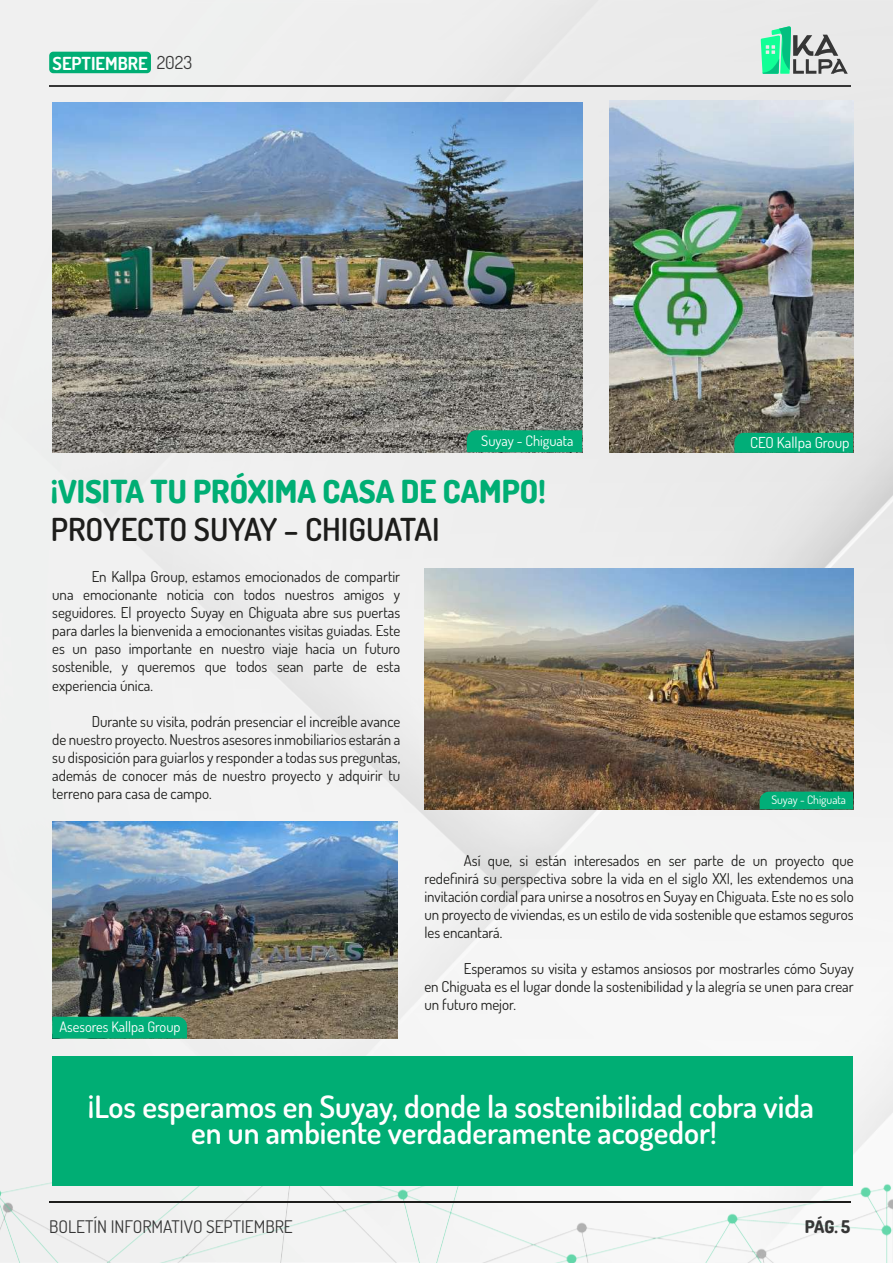
<style>
.page{position:relative;width:893px;height:1263px;background:#fff}
.page>*{position:absolute;margin:0;border:0;box-sizing:border-box;transform-origin:0 0}
.t1{font:800 31.65px "Dosis";color:#00ae74}
.t2{font:600 31.65px "Dosis";color:#1d1d1b}
.t3{font:600 30.9px/26px "Dosis";color:#fff;text-align:center}
.t4{font:700 18px "Dosis";color:#fff}
.t5{font:17.4px "Dosis";color:#363636}
.t6{font:800 17.4px "Dosis";color:#363636}
.t7{font:15.15px "Dosis";color:#fff}
.t8{font:15px/18px "Dosis";color:#1d1d1b;text-align:justify}
.t9{font:14.4px "Dosis";color:#fff}
.t10{font:11.7px "Dosis";color:#fff}
.s1{font-weight:400;color:#363636}
</style>
<div class="page">
<div style="left:1px;top:1px;width:892px;height:1138px;background:#f0f0f0"></div>
<img style="left:1px;top:1139px;width:892px;height:124px">
<hr style="left:49px;top:1201px;width:801px;height:2px;background:#1d1d1b">
<hr style="left:49px;top:85px;width:801px;height:1px;background:#363636">
<svg style="left:761px;top:26px;width:87px;height:48px;background:#8dc6af"></svg>
<div style="left:49px;top:52px;width:102px;height:21px;background:#00ae74;border-radius:4px"></div>
<img style="left:53px;top:103px;width:529px;height:349px">
<img style="left:609px;top:101px;width:244px;height:351px">
<div style="left:467px;top:430px;width:115px;height:22px;background:#01ae78"></div>
<div style="left:734px;top:433px;width:119px;height:20px;background:#01ae78"></div>
<img style="left:424px;top:569px;width:429px;height:240px">
<img style="left:52px;top:821px;width:345px;height:217px">
<div style="left:760px;top:792px;width:93px;height:17px;background:#01ae78"></div>
<div style="left:53px;top:1056px;width:800px;height:129px;background:#00ae74"></div>
<div style="left:52px;top:1017px;width:135px;height:21px;background:#01ae78"></div>
<p class="t4" style="left:53px;top:52px;width:141px">SEPTIEMBRE <span class="s1">2023</span></p>
<p class="t9" style="left:481px;top:431px;width:94px">Suyay - Chiguata</p>
<p class="t7" style="left:750px;top:432px;width:101px">CEO Kallpa Group</p>
<h1 class="t1" style="left:51px;top:471px;width:496px">¡VISITA TU PRÓXIMA CASA DE CAMPO!</h1>
<h1 class="t2" style="left:51px;top:508px;width:390px">PROYECTO SUYAY – CHIGUATAI</h1>
<p class="t8" style="left:52px;top:567px;width:350px;text-indent:39px">En Kallpa Group, estamos emocionados de compartir una emocionante noticia con todos nuestros amigos y seguidores. El proyecto Suyay en Chiguata abre sus puertas para darles la bienvenida a emocionantes visitas guiadas. Este es un paso importante en nuestro viaje hacia un futuro sostenible, y queremos que todos sean parte de esta experiencia única.</p>
<p class="t8" style="left:52px;top:711px;width:350px;text-indent:39px">Durante su visita, podrán presenciar el increíble avance de nuestro proyecto. Nuestros asesores inmobiliarios estarán a su disposición para guiarlos y responder a todas sus preguntas, además de conocer más de nuestro proyecto y adquirir tu terreno para casa de campo.</p>
<p class="t10" style="left:771px;top:792px;width:76px">Suyay - Chiguata</p>
<p class="t9" style="left:59px;top:1017px;width:123px">Asesores Kallpa Group</p>
<p class="t8" style="left:424px;top:850px;width:431px;text-indent:39px">Así que, si están interesados en ser parte de un proyecto que redefinirá su perspectiva sobre la vida en el siglo XXI, les extendemos una invitación cordial para unirse a nosotros en Suyay en Chiguata. Este no es solo un proyecto de viviendas, es un estilo de vida sostenible que estamos seguros les encantará.</p>
<p class="t8" style="left:424px;top:958px;width:431px;text-indent:39px">Esperamos su visita y estamos ansiosos por mostrarles cómo Suyay en Chiguata es el lugar donde la sostenibilidad y la alegría se unen para crear un futuro mejor.</p>
<h2 class="t3" style="left:88px;top:1092px;width:728px">¡Los esperamos en Suyay, donde la sostenibilidad cobra vida en un ambiente verdaderamente acogedor!</h2>
<p class="t5" style="left:49px;top:1215px;width:245px">BOLETÍN INFORMATIVO SEPTIEMBRE</p>
<p class="t6" style="left:805px;top:1215px;width:47px">PÁG. 5</p>
</div>
